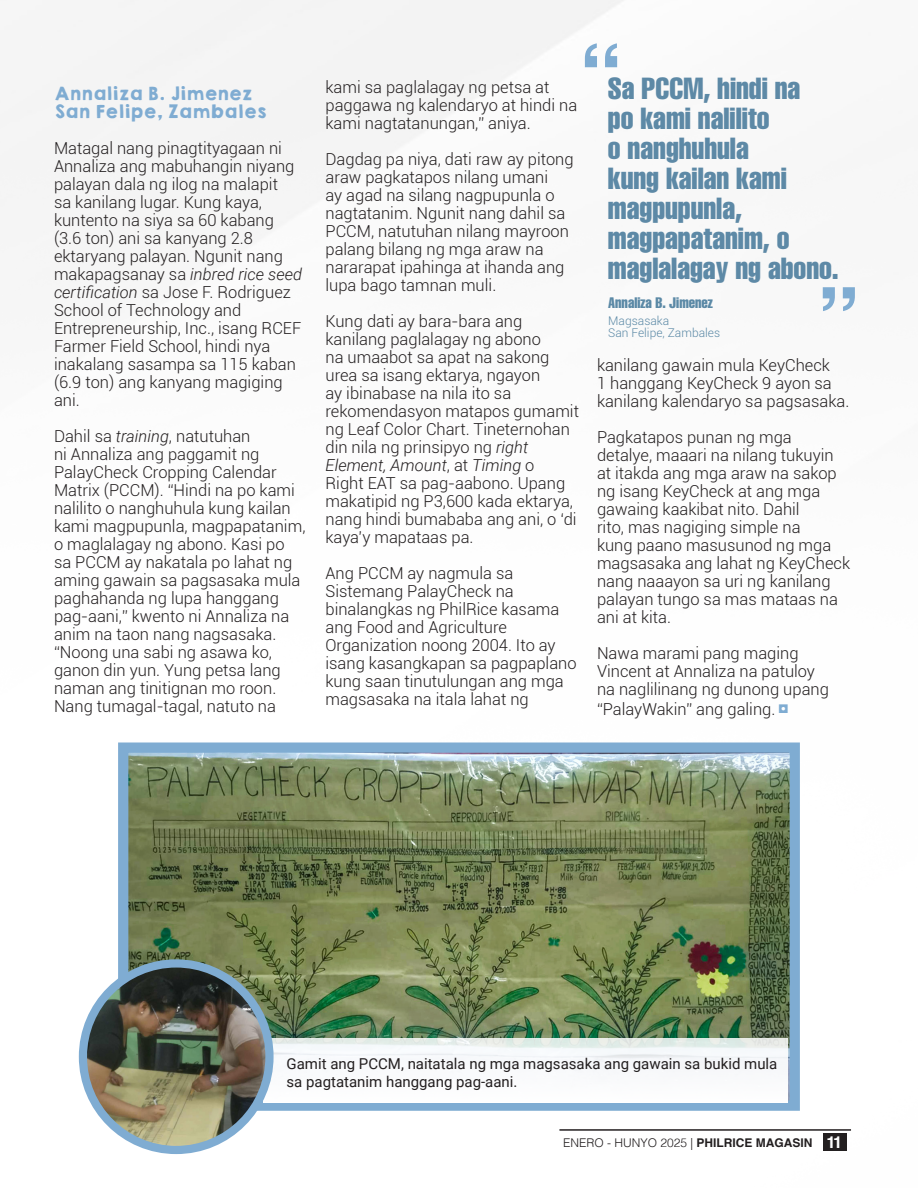
<style>
.page{position:relative;width:918px;height:1188px;background:#fff}
.page>*{position:absolute;margin:0;border:0;box-sizing:border-box;transform-origin:0 0}
.Open_Quote{font:700 87px "Helvetica";color:#7facd2}
.Pull_Quote{font:extra-condensed 30px/30px "Helvetica";color:#5d89a6}
.Body_Text{font:300 16.5px/18px "Roboto";color:#231f20}
.Body_Text-2{font:16.5px "KGHAPPY Solid";color:#7facd2}
.Body_Text-3{font:15px/18px "Roboto";color:#231f20}
.Nameplate_Quote{font:extra-condensed 15px "Helvetica";color:#5b89a6}
.t1{font:300 12px "Helvetica";color:#231f20}
.Body_Text-4{font:300 12px "Roboto";color:#5b89a6}
.s1{font-style:italic}
.s2{font-family:"Arial Narrow";font-weight:700;font-size:18px;color:#7facd2}
.s3{font-weight:700}
.s4{font-weight:700;font-size:16.5px;color:#fff}
</style>
<div class="page">
<img style="left:0;top:0;width:847px;height:1154px">
<img style="left:129px;top:754px;width:660px;height:346px">
<div style="left:118px;top:743px;width:682px;height:368px;border:10px solid #7facd2"></div>
<img style="left:0;top:829px;width:1px;height:359px">
<svg style="left:263px;top:1038px;width:524px;height:65px"></svg>
<img style="left:83px;top:963px;width:186px;height:187px;border-radius:93px">
<div style="left:79px;top:959px;width:195px;height:195px;border:8px solid #7facd2;border-radius:50%"></div>
<hr style="left:559px;top:1129px;width:292px;height:2px;background:#231f20">
<div style="left:823px;top:1134px;width:24px;height:17px;background:#231f20"></div>
<p class="Body_Text-2" style="left:54px;top:81px;width:200px">Annaliza B. Jimenez</p>
<p class="Body_Text-2" style="left:54px;top:99px;width:214px">San Felipe, Zambales</p>
<p class="Body_Text" style="left:54px;top:139px;width:250px">Matagal nang pinagtityagaan ni<br>Annaliza ang mabuhangin niyang palayan dala ng ilog na malapit<br>sa kanilang lugar. Kung kaya, kuntento na siya sa 60 kabang (3.6 ton) ani sa kanyang 2.8 ektaryang palayan. Ngunit nang makapagsanay sa <span class="s1">inbred rice seed certification</span> sa Jose F. Rodriguez<br>School of Technology and<br>Entrepreneurship, Inc., isang RCEF<br>Farmer Field School, hindi nya inakalang sasampa sa 115 kaban (6.9 ton) ang kanyang magiging ani.</p>
<p class="Body_Text" style="left:54px;top:427px;width:253px">Dahil sa <span class="s1">training</span>, natutuhan<br>ni Annaliza ang paggamit ng<br>PalayCheck Cropping Calendar<br>Matrix (PCCM). “Hindi na po kami nalilito o nanghuhula kung kailan kami magpupunla, magpapatanim, o maglalagay ng abono. Kasi po sa PCCM ay nakatala po lahat ng aming gawain sa pagsasaka mula paghahanda ng lupa hanggang pag-aani,” kwento ni Annaliza na anim na taon nang nagsasaka.</p>
<p class="Body_Text" style="left:54px;top:643px;width:228px">“Noong una sabi ng asawa ko, ganon din yun. Yung petsa lang naman ang tinitignan mo roon.<br>Nang tumagal-tagal, natuto na</p>
<p class="Open_Quote" style="left:579px;top:23px;width:45px">“</p>
<p class="Body_Text" style="left:326px;top:78px;width:253px">kami sa paglalagay ng petsa at paggawa ng kalendaryo at hindi na kami nagtatanungan,” aniya.</p>
<p class="Body_Text" style="left:326px;top:150px;width:250px">Dagdag pa niya, dati raw ay pitong araw pagkatapos nilang umani<br>ay agad na silang nagpupunla o nagtatanim. Ngunit nang dahil sa<br>PCCM, natutuhan nilang mayroon palang bilang ng mga araw na nararapat ipahinga at ihanda ang lupa bago tamnan muli.</p>
<p class="Body_Text" style="left:326px;top:312px;width:255px">Kung dati ay bara-bara ang kanilang paglalagay ng abono<br>na umaabot sa apat na sakong urea sa isang ektarya, ngayon<br>ay ibinabase na nila ito sa rekomendasyon matapos gumamit ng Leaf Color Chart. Tineternohan din nila ng prinsipyo ng <span class="s1">right<br>Element, Amount</span>, at <span class="s1">Timing</span> o<br>Right EAT sa pag-aabono. Upang makatipid ng P3,600 kada ektarya, nang hindi bumababa ang ani, o ‘di kaya’y mapataas pa.</p>
<p class="Body_Text" style="left:326px;top:564px;width:253px">Ang PCCM ay nagmula sa<br>Sistemang PalayCheck na binalangkas ng PhilRice kasama ang Food and Agriculture<br>Organization noong 2004. Ito ay isang kasangkapan sa pagpaplano kung saan tinutulungan ang mga magsasaka na itala lahat ng</p>
<p class="Pull_Quote" style="left:608px;top:73px;width:232px">Sa PCCM, hindi na<br>po kami nalilito<br>o nanghuhula<br>kung kailan kami magpupunla, magpapatanim, o maglalagay ng abono.</p>
<p class="Nameplate_Quote" style="left:608px;top:293px;width:106px">Annaliza B. Jimenez</p>
<p class="Body_Text-4" style="left:608px;top:312px;width:62px">Magsasaka</p>
<p class="Body_Text-4" style="left:608px;top:324px;width:113px">San Felipe, Zambales</p>
<p class="Open_Quote" style="left:816px;top:266px;width:45px">”</p>
<p class="Body_Text" style="left:597px;top:356px;width:254px">kanilang gawain mula KeyCheck<br>1 hanggang KeyCheck 9 ayon sa kanilang kalendaryo sa pagsasaka.</p>
<p class="Body_Text" style="left:597px;top:428px;width:255px">Pagkatapos punan ng mga detalye, maaari na nilang tukuyin at itakda ang mga araw na sakop ng isang KeyCheck at ang mga gawaing kaakibat nito. Dahil<br>rito, mas nagiging simple na<br>kung paano masusunod ng mga magsasaka ang lahat ng KeyCheck nang naaayon sa uri ng kanilang palayan tungo sa mas mataas na ani at kita.</p>
<p class="Body_Text" style="left:597px;top:644px;width:233px">Nawa marami pang maging<br>Vincent at Annaliza na patuloy na naglilinang ng dunong upang</p>
<p class="Body_Text" style="left:597px;top:699px;width:195px">“PalayWakin” ang galing. <span class="s2">◘</span></p>
<p class="Body_Text-3" style="left:287px;top:1054px;width:492px">Gamit ang PCCM, naitatala ng mga magsasaka ang gawain sa bukid mula sa pagtatanim hanggang pag-aani.</p>
<p class="t1" style="left:563px;top:1132px;width:281px">ENERO - HUNYO 2025 | <span class="s3">PHILRICE MAGASIN</span> <span class="s4">11</span></p>
</div>
